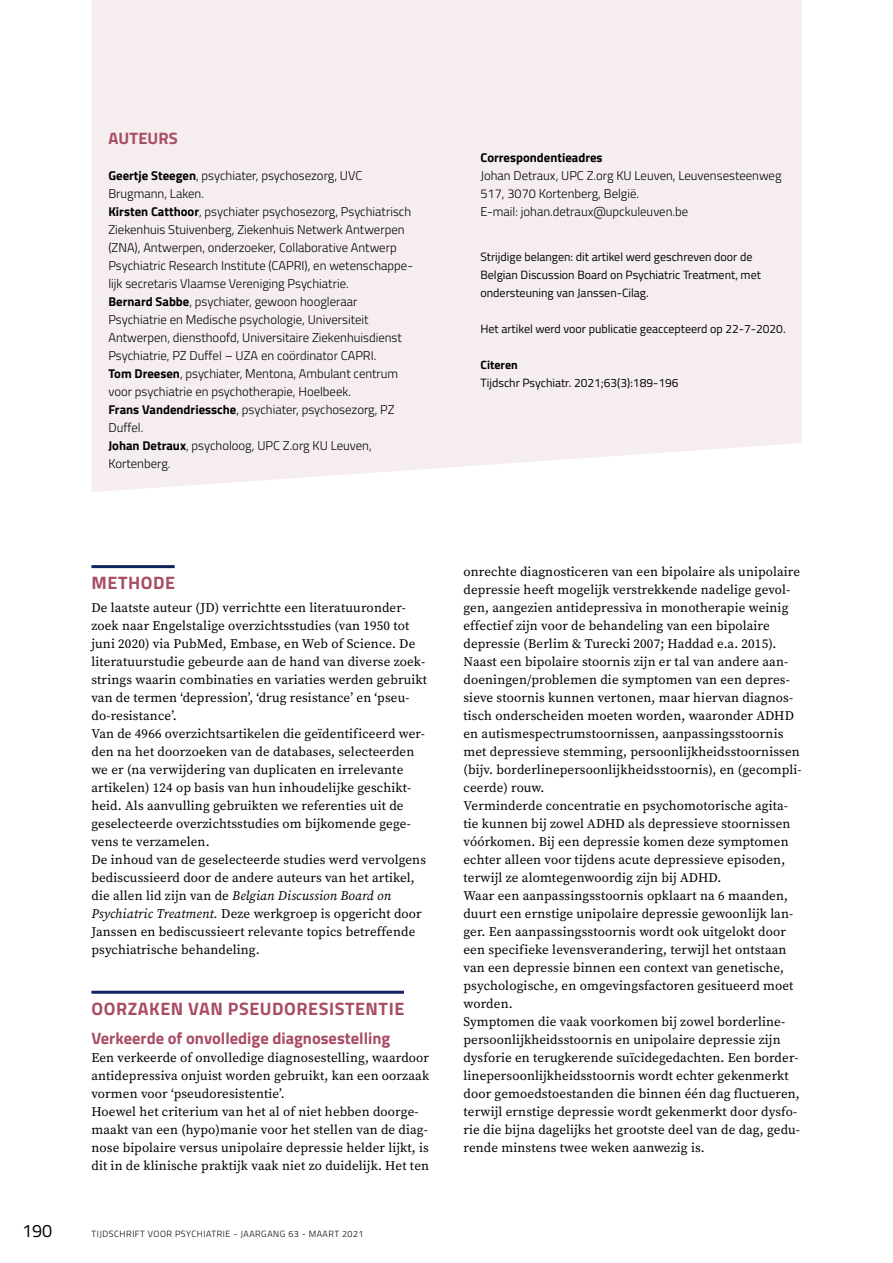
<style>
.page{position:relative;width:893px;height:1263px;background:#fff}
.page>*{position:absolute;margin:0;border:0;box-sizing:border-box;transform-origin:0 0}
.t1{font:700 18px "Titillium Web";letter-spacing:.03em;color:#a84d63}
.t2{font:18px "Titillium Web";color:#000}
.t3{font:700 16.5px "Titillium Web";color:#a84d63}
.t4{font:13.2px/18px "Source Serif Variable";letter-spacing:.01em;color:#000}
.t5{font:300 12.75px/18px "Titillium Web";color:#000}
.t6{font:700 12.75px "Titillium Web";color:#000}
.t7{font:12px/18px "Titillium Web";color:#000}
.t8{font:700 12px "Titillium Web";color:#000}
.t9{font:300 9px "Titillium Web";letter-spacing:.06em;color:#000}
.s1{font-weight:700}
.s2{font-style:italic}
</style>
<div class="page">
<div style="left:91px;top:0;width:710px;height:492px;background:#f6edef"></div>
<hr style="left:91px;top:565px;width:84px;height:3px;background:#0f265c">
<hr style="left:91px;top:991px;width:313px;height:3px;background:#0f265c">
<p class="t3" style="left:109px;top:126px;width:71px">AUTEURS</p>
<p class="t5" style="left:108px;top:166px;width:306px"><span class="s1">Geertje Steegen</span>, psychiater, psychosezorg, UVC Brugmann, Laken.<br><span class="s1">Kirsten Catthoor</span>, psychiater psychosezorg, Psychiatrisch Ziekenhuis Stuivenberg, Ziekenhuis Netwerk Antwerpen (ZNA), Antwerpen, onderzoeker, Collaborative Antwerp Psychiatric Research Institute (CAPRI), en wetenschappe&shy;lijk secretaris Vlaamse Vereniging Psychiatrie.<br><span class="s1">Bernard Sabbe</span>, psychiater, gewoon hoogleraar Psychiatrie en Medische psychologie, Universiteit Antwerpen, diensthoofd, Universitaire Ziekenhuisdienst Psychiatrie, PZ Duffel – UZA en coördinator CAPRI.<br><span class="s1">Tom Dreesen</span>, psychiater, Mentona, Ambulant centrum voor psychiatrie en psychotherapie, Hoelbeek.<br><span class="s1">Frans Vandendriessche</span>, psychiater, psychosezorg, PZ Duffel.<br><span class="s1">Johan Detraux</span>, psycholoog, UPC Z.org KU Leuven, Kortenberg.</p>
<p class="t6" style="left:480px;top:148px;width:124px">Correspondentieadres</p>
<p class="t5" style="left:480px;top:166px;width:303px">Johan Detraux, UPC Z.org KU Leuven, Leuvensesteenweg<br>517, 3070 Kortenberg, België.<br>E-mail: johan.detraux@upckuleuven.be</p>
<p class="t7" style="left:480px;top:247px;width:282px">Strijdige belangen: dit artikel werd geschreven door de<br>Belgian Discussion Board on Psychiatric Treatment, met ondersteuning van Janssen-Cilag.</p>
<p class="t7" style="left:480px;top:319px;width:307px">Het artikel werd voor publicatie geaccepteerd op 22-7-2020.</p>
<p class="t8" style="left:480px;top:356px;width:39px">Citeren</p>
<p class="t7" style="left:480px;top:373px;width:200px">Tijdschr Psychiatr. 2021;63(3):189-196</p>
<h1 class="t1" style="left:92px;top:569px;width:85px">METHODE</h1>
<p class="t4" style="left:91px;top:599px;width:337px">De laatste auteur (JD) verrichtte een literatuuronder&shy;zoek naar Engelstalige overzichtsstudies (van 1950 tot juni 2020) via PubMed, Embase, en Web of Science. De literatuurstudie gebeurde aan de hand van diverse zoek&shy;strings waarin combinaties en variaties werden gebruikt van de termen ‘depression’, ‘drug resistance’ en ʻpseu&shy;do-resistance’.<br>Van de 4966 overzichtsartikelen die geïdentificeerd wer&shy;den na het doorzoeken van de databases, selecteerden we er (na verwijdering van duplicaten en irrelevante artikelen) 124 op basis van hun inhoudelijke geschikt&shy;heid. Als aanvulling gebruikten we referenties uit de geselecteerde overzichtsstudies om bijkomende gege&shy;vens te verzamelen.<br>De inhoud van de geselecteerde studies werd vervolgens bediscussieerd door de andere auteurs van het artikel, die allen lid zijn van de <span class="s2">Belgian Discussion Board on Psychiatric Treatment.</span> Deze werkgroep is opgericht door Janssen en bediscussieert relevante topics betreffende psychiatrische behandeling.</p>
<h1 class="t1" style="left:92px;top:995px;width:314px">OORZAKEN VAN PSEUDORESISTENTIE</h1>
<p class="t3" style="left:91px;top:1026px;width:300px">Verkeerde of onvolledige diagnosestelling</p>
<p class="t4" style="left:91px;top:1049px;width:339px">Een verkeerde of onvolledige diagnosestelling, waardoor antidepressiva onjuist worden gebruikt, kan een oorzaak vormen voor ‘pseudoresistentie’.<br>Hoewel het criterium van het al of niet hebben doorge&shy;maakt van een (hypo)manie voor het stellen van de diag&shy;nose bipolaire versus unipolaire depressie helder lijkt, is dit in de klinische praktijk vaak niet zo duidelijk. Het ten</p>
<h1 class="t2" style="left:22px;top:1218px;width:32px">190</h1>
<p class="t9" style="left:91px;top:1228px;width:274px">TIJDSCHRIFT VOOR PSYCHIATRIE - JAARGANG 63 - MAART 2021</p>
<p class="t4" style="left:463px;top:563px;width:339px">onrechte diagnosticeren van een bipolaire als unipolaire depressie heeft mogelijk verstrekkende nadelige gevol&shy;gen, aangezien antidepressiva in monotherapie weinig effectief zijn voor de behandeling van een bipolaire depressie (Berlim &amp; Turecki 2007; Haddad e.a. 2015).<br>Naast een bipolaire stoornis zijn er tal van andere aan&shy;doeningen/problemen die symptomen van een depres&shy;sieve stoornis kunnen vertonen, maar hiervan diagnos&shy;tisch onderscheiden moeten worden, waaronder ADHD en autismespectrumstoornissen, aanpassingsstoornis met depressieve stemming, persoonlijkheidsstoornissen (bijv. borderlinepersoonlijkheidsstoornis), en (gecompli&shy;ceerde) rouw.<br>Verminderde concentratie en psychomotorische agita&shy;tie kunnen bij zowel ADHD als depressieve stoornissen vóórkomen. Bij een depressie komen deze symptomen echter alleen voor tijdens acute depressieve episoden, terwijl ze alomtegenwoordig zijn bij ADHD.<br>Waar een aanpassingsstoornis opklaart na 6 maanden, duurt een ernstige unipolaire depressie gewoonlijk lan&shy;ger. Een aanpassingsstoornis wordt ook uitgelokt door een specifieke levensverandering, terwijl het ontstaan van een depressie binnen een context van genetische, psychologische, en omgevingsfactoren gesitueerd moet worden.<br>Symptomen die vaak voorkomen bij zowel borderline&shy;persoonlijkheidsstoornis en unipolaire depressie zijn dysforie en terugkerende suïcidegedachten. Een border&shy;linepersoonlijkheidsstoornis wordt echter gekenmerkt door gemoedstoestanden die binnen één dag fluctueren, terwijl ernstige depressie wordt gekenmerkt door dysfo&shy;rie die bijna dagelijks het grootste deel van de dag, gedu&shy;rende minstens twee weken aanwezig is.</p>
</div>
